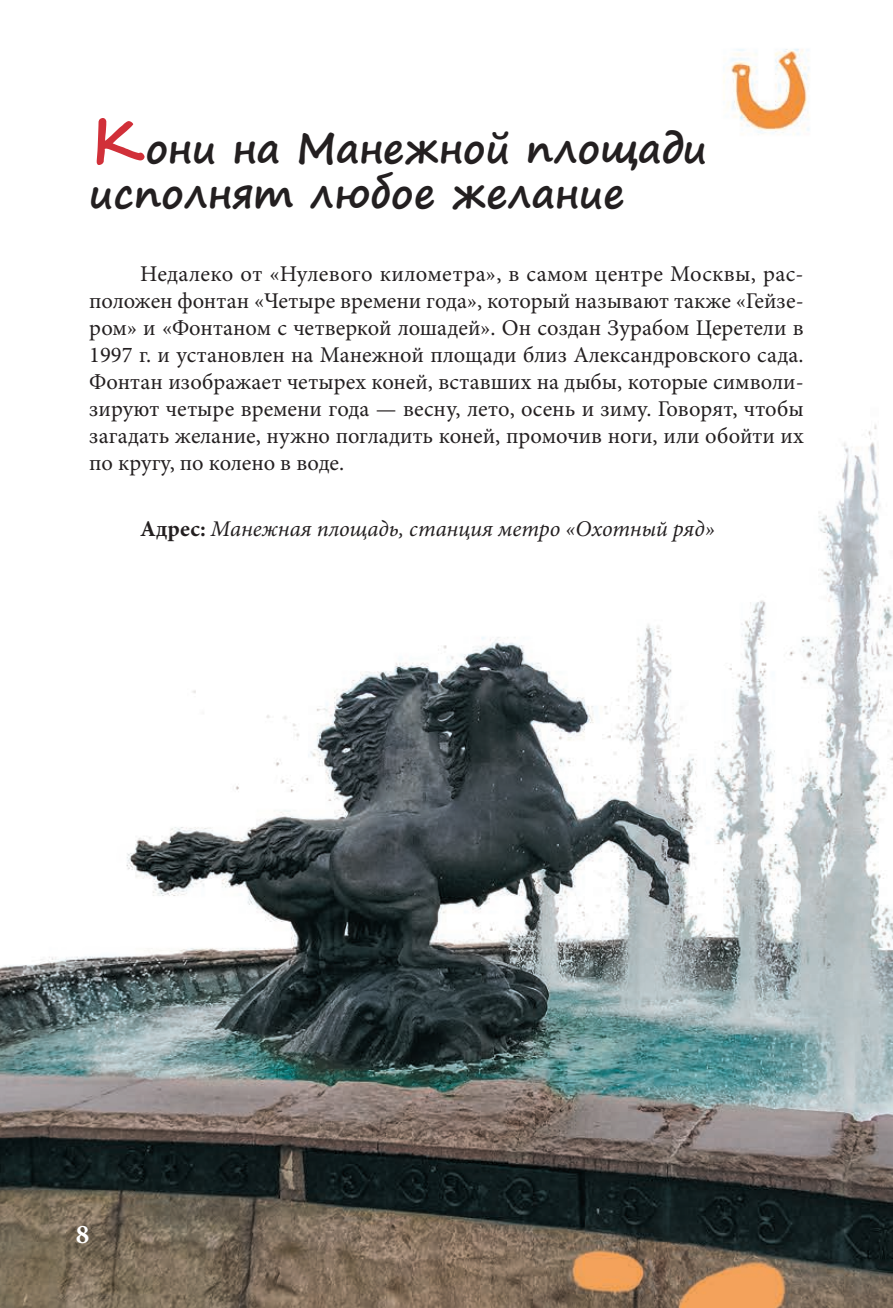
<style>
.page{position:relative;width:893px;height:1308px;background:#fff}
.page>*{position:absolute;margin:0;border:0;box-sizing:border-box;transform-origin:0 0}
.Заголовок_2{font:700 40.5px/45px "Segoe Print";color:#231f20}
.page-num-white{font:700 27px "Minion Pro";color:#fff}
.Обычный-1{font:22.5px/27px "Minion Pro";color:#231f20}
.адрес{font:italic 22.5px "Minion Pro";color:#231f20}
.s1{font-size:58.5px;color:#d13039}
.s2{font-weight:700;font-style:normal}
</style>
<div class="page">
<img style="left:0;top:48px;width:893px;height:1259px">
<p class="Заголовок_2" style="left:89px;top:125px;width:619px"><span class="s1">К</span>они на Манежной площади исполнят любое желание</p>
<p class="Обычный-1" style="left:89px;top:261px;width:716px;text-indent:51px">Недалеко от «Нулевого километра», в самом центре Москвы, рас&shy;положен фонтан «Четыре времени года», который называют также «Гейзе&shy;ром» и «Фонтаном с четверкой лошадей». Он создан Зурабом Церетели в 1997 г. и установлен на Манежной площади близ Александровского сада.<br>Фонтан изображает четырех коней, вставших на дыбы, которые символи&shy;зируют четыре времени года — весну, лето, осень и зиму. Говорят, чтобы загадать желание, нужно погладить коней, промочив ноги, или обойти их по кругу, по колено в воде.</p>
<p class="адрес" style="left:140px;top:513px;width:576px"><span class="s2">Адрес:</span> Манежная площадь, станция метро «Охотный ряд»</p>
<p class="page-num-white" style="left:76px;top:1215px;width:15px">8</p>
</div>
